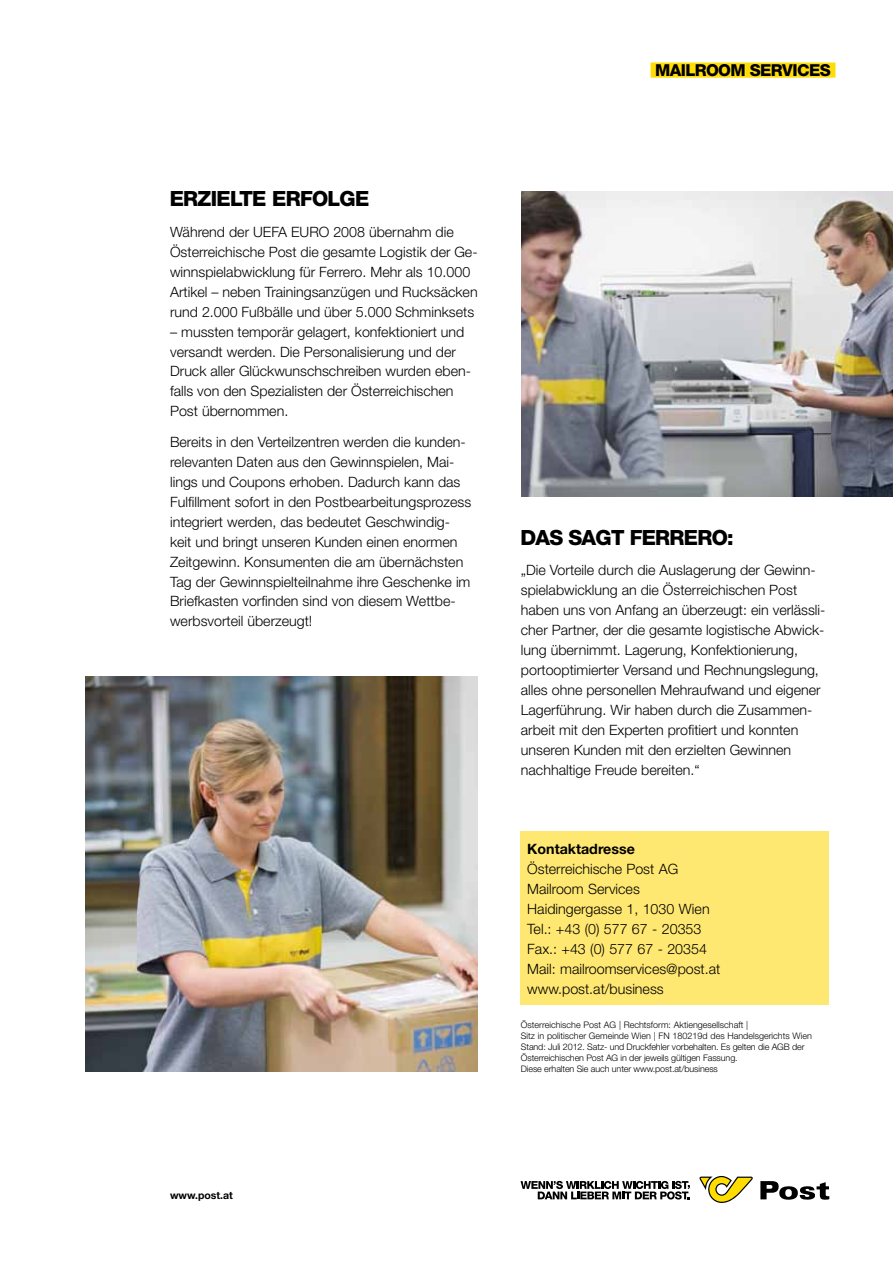
<style>
.page{position:relative;width:893px;height:1263px;background:#fff}
.page>*{position:absolute;margin:0;border:0;box-sizing:border-box;transform-origin:0 0}
.t1{font:21px "Post Helvetica Headline";color:#000}
.t2{font:16.5px "Post Helvetica Balken";color:#fd0}
.t3{font:300 14.25px/20px "Helvetica Neue LT Std";color:#000}
.t4{font:700 14.25px "Helvetica Neue LT Std";color:#000}
.t5{font:700 10.5px "Helvetica Neue LT Std";color:#000}
.t6{font:300 9px/10.8px "Helvetica Neue LT Std";letter-spacing:-.01em;color:#000}
</style>
<div class="page">
<div style="left:521px;top:831px;width:308px;height:174px;background:#ffe871"></div>
<svg style="left:699px;top:1176px;width:54px;height:27px"></svg>
<svg style="left:760px;top:1181px;width:69px;height:19px"></svg>
<svg style="left:520px;top:1181px;width:170px;height:18px"></svg>
<img style="left:85px;top:676px;width:392px;height:395px">
<img style="left:522px;top:191px;width:371px;height:306px">
<p class="t2" style="left:651px;top:60px;width:186px">@@MAILROOM SERVICES@@</p>
<h1 class="t1" style="left:170px;top:186px;width:200px">ERZIELTE ERFOLGE</h1>
<p class="t3" style="left:170px;top:221px;width:309px">Während der UEFA EURO 2008 übernahm die Österreichische Post die gesamte Logistik der Ge&shy;winnspielabwicklung für Ferrero. Mehr als 10.000<br>Artikel – neben Trainingsanzügen und Rucksäcken rund 2.000 Fußbälle und über 5.000 Schminksets</p>
<p class="t3" style="left:170px;top:321px;width:302px">– mussten temporär gelagert, konfektioniert und versandt werden. Die Personalisierung und der Druck aller Glückwunschschreiben wurden eben&shy;falls von den Spezialisten der Österreichischen Post übernommen.</p>
<p class="t3" style="left:170px;top:431px;width:303px">Bereits in den Verteilzentren werden die kunden&shy;relevanten Daten aus den Gewinnspielen, Mai&shy;lings und Coupons erhoben. Dadurch kann das Fulfillment sofort in den Postbearbeitungsprozess integriert werden, das bedeutet Geschwindig&shy;keit und bringt unseren Kunden einen enormen Zeitgewinn. Konsumenten die am übernächsten Tag der Gewinnspielteilnahme ihre Geschenke im Briefkasten vorfinden sind von diesem Wettbe&shy;werbsvorteil überzeugt!</p>
<h1 class="t1" style="left:521px;top:525px;width:214px">DAS SAGT FERRERO:</h1>
<p class="t3" style="left:521px;top:560px;width:306px">„Die Vorteile durch die Auslagerung der Gewinn&shy;spielabwicklung an die Österreichischen Post haben uns von Anfang an überzeugt: ein verlässli&shy;cher Partner, der die gesamte logistische Abwick&shy;lung übernimmt. Lagerung, Konfektionierung, portooptimierter Versand und Rechnungslegung, alles ohne personellen Mehraufwand und eigener Lagerführung. Wir haben durch die Zusammen&shy;arbeit mit den Experten profitiert und konnten unseren Kunden mit den erzielten Gewinnen nachhaltige Freude bereiten.“</p>
<p class="t4" style="left:527px;top:840px;width:109px">Kontaktadresse</p>
<p class="t3" style="left:527px;top:858px;width:195px">Österreichische Post AG<br>Mailroom Services<br>Haidingergasse 1, 1030 Wien<br>Tel.: +43 (0) 577 67 - 20353<br>Fax.: +43 (0) 577 67 - 20354<br>Mail: mailroomservices@post.at www.post.at/business</p>
<p class="t6" style="left:521px;top:1019px;width:293px">Österreichische Post AG | Rechtsform: Aktiengesellschaft |<br>Sitz in politischer Gemeinde Wien | FN 180219d des Handelsgerichts Wien Stand: Juli 2012. Satz- und Druckfehler vorbehalten. Es gelten die AGB der Österreichischen Post AG in der jeweils gültigen Fassung.<br>Diese erhalten Sie auch unter www.post.at/business</p>
<p class="t5" style="left:170px;top:1189px;width:64px">www.post.at</p>
</div>
